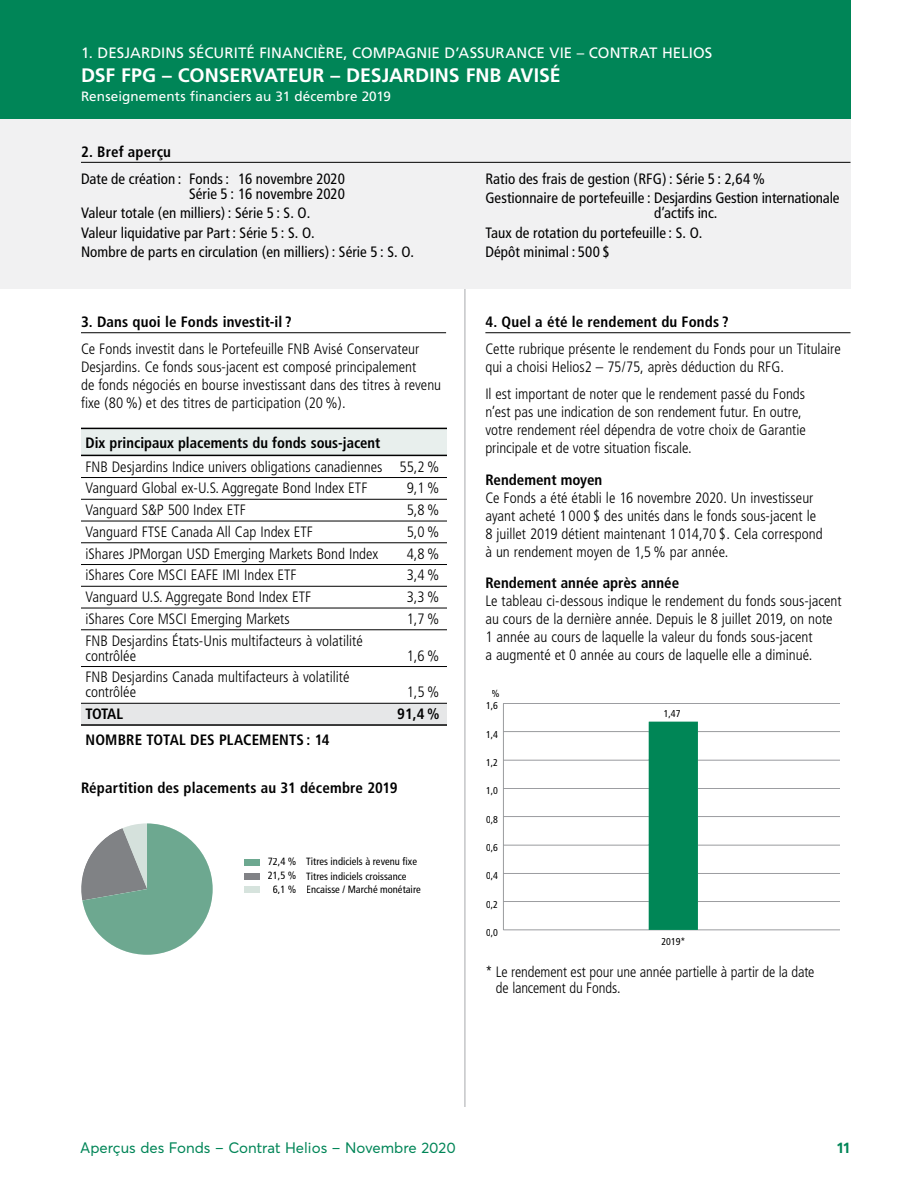
<style>
.page{position:relative;width:918px;height:1188px;background:#fff}
.page>*{position:absolute;margin:0;border:0;box-sizing:border-box;transform-origin:0 0}
.t1{font:700 19.5px "Frutiger";color:#fff}
.F-3_courant{font:300 condensed 15px/18px "Frutiger";color:#000}
.F-1_Descriptif_Ligh{font:300 condensed 15px/15px "Frutiger";color:#000}
.t2{font:condensed 15px/15px "Frutiger";color:#000;text-align:right}
.F-4_bande_2_ligne{font:700 condensed 15px "Frutiger";color:#000}
.A-_Bullet{font:300 condensed 15px/16.5px "Frutiger";letter-spacing:-.01em;color:#000}
.t3{font:15px "Frutiger";letter-spacing:.005em;color:#fff}
.t4{font:15px "Averta";color:#008557}
.A-_Bullet-2{font:700 condensed 15px "Frutiger";letter-spacing:.01em;color:#000}
.F-1_Descriptif_Ligh-2{font:700 condensed 15px "Frutiger";letter-spacing:-.045em;color:#000}
.t5{font:700 15px "Averta";color:#008557}
.t6{font:13.5px "Frutiger";letter-spacing:.01em;color:#fff}
.t7{font:condensed 10.5px "Frutiger";color:#000}
.t8{font:condensed 10.05px "Frutiger";color:#000}
</style>
<div class="page">
<hr style="left:465px;top:121px;width:1px;height:986px;background:#a7a9ac">
<div style="left:0;top:119px;width:850px;height:170px;background:#f1f1f2"></div>
<hr style="left:81px;top:162px;width:769px;height:1px;background:#000">
<hr style="left:485px;top:332px;width:366px;height:1px;background:#000">
<img style="left:503px;top:704px;width:1px;height:226px">
<div style="left:649px;top:722px;width:49px;height:208px;background:#008656"></div>
<hr style="left:81px;top:332px;width:365px;height:1px;background:#000">
<svg style="left:81px;top:429px;width:366px;height:26px;background:#e3eae8"></svg>
<div style="left:81px;top:704px;width:366px;height:20px;background:#e6e7e8"></div>
<hr style="left:81px;top:455px;width:306px;height:1px;background:#000">
<hr style="left:387px;top:455px;width:60px;height:1px;background:#000">
<hr style="left:81px;top:428px;width:306px;height:1px;background:#000">
<hr style="left:81px;top:477px;width:306px;height:1px;background:#000">
<hr style="left:387px;top:477px;width:60px;height:1px;background:#000">
<hr style="left:387px;top:428px;width:60px;height:1px;background:#000">
<hr style="left:81px;top:499px;width:306px;height:1px;background:#000">
<hr style="left:387px;top:499px;width:60px;height:1px;background:#000">
<hr style="left:81px;top:521px;width:306px;height:1px;background:#000">
<hr style="left:387px;top:521px;width:60px;height:1px;background:#000">
<hr style="left:81px;top:542px;width:306px;height:1px;background:#000">
<hr style="left:387px;top:542px;width:60px;height:1px;background:#000">
<hr style="left:81px;top:564px;width:306px;height:1px;background:#000">
<hr style="left:387px;top:564px;width:60px;height:1px;background:#000">
<hr style="left:81px;top:586px;width:306px;height:1px;background:#000">
<hr style="left:387px;top:586px;width:60px;height:1px;background:#000">
<hr style="left:81px;top:608px;width:306px;height:1px;background:#000">
<hr style="left:387px;top:608px;width:60px;height:1px;background:#000">
<hr style="left:81px;top:629px;width:306px;height:1px;background:#000">
<hr style="left:387px;top:629px;width:60px;height:1px;background:#000">
<hr style="left:81px;top:666px;width:306px;height:1px;background:#000">
<hr style="left:387px;top:666px;width:60px;height:1px;background:#000">
<hr style="left:81px;top:724px;width:306px;height:2px;background:#000">
<hr style="left:387px;top:724px;width:60px;height:2px;background:#000">
<hr style="left:81px;top:703px;width:306px;height:1px;background:#000">
<hr style="left:387px;top:703px;width:60px;height:1px;background:#000">
<img style="left:82px;top:823px;width:131px;height:132px">
<div style="left:0;top:0;width:850px;height:118px;background:#008557"></div>
<h2 class="t3" style="left:81px;top:44px;width:633px">1. DESJARDINS SÉCURITÉ FINANCIÈRE, COMPAGNIE D’ASSURANCE VIE – CONTRAT HELIOS</h2>
<h2 class="t1" style="left:81px;top:64px;width:481px">DSF FPG – CONSERVATEUR – DESJARDINS FNB AVISÉ</h2>
<h2 class="t6" style="left:81px;top:89px;width:312px">Renseignements financiers au 31 décembre 2019</h2>
<h3 class="F-4_bande_2_ligne" style="left:81px;top:143px;width:92px">2. Bref aperçu</h3>
<p class="t2" style="left:81px;top:171px;width:265px">Date de création : Fonds : 16 novembre 2020<br>Série 5 : 16 novembre 2020</p>
<p class="t2" style="left:81px;top:206px;width:231px">Valeur totale (en milliers) : Série 5 : S. O.</p>
<p class="t2" style="left:81px;top:225px;width:235px">Valeur liquidative par Part : Série 5 : S. O.</p>
<p class="t2" style="left:81px;top:245px;width:335px">Nombre de parts en circulation (en milliers) : Série 5 : S. O.</p>
<h3 class="F-4_bande_2_ligne" style="left:81px;top:313px;width:212px">3. Dans quoi le Fonds investit-il ?</h3>
<p class="F-3_courant" style="left:81px;top:340px;width:362px">Ce Fonds investit dans le Portefeuille FNB Avisé Conservateur Desjardins. Ce fonds sous-jacent est composé principalement<br>de fonds négociés en bourse investissant dans des titres à revenu fixe (80 %) et des titres de participation (20 %).</p>
<p class="F-4_bande_2_ligne" style="left:86px;top:433px;width:296px">Dix principaux placements du fonds sous-jacent</p>
<p class="F-1_Descriptif_Ligh" style="left:86px;top:459px;width:299px">FNB Desjardins Indice univers obligations canadiennes</p>
<p class="F-1_Descriptif_Ligh" style="left:400px;top:459px;width:41px">55,2 %</p>
<p class="F-1_Descriptif_Ligh" style="left:86px;top:481px;width:283px">Vanguard Global ex-U.S. Aggregate Bond Index ETF</p>
<p class="F-1_Descriptif_Ligh" style="left:407px;top:481px;width:34px">9,1 %</p>
<p class="F-1_Descriptif_Ligh" style="left:86px;top:503px;width:162px">Vanguard S&amp;P 500 Index ETF</p>
<p class="F-1_Descriptif_Ligh" style="left:407px;top:503px;width:34px">5,8 %</p>
<p class="F-1_Descriptif_Ligh" style="left:86px;top:524px;width:229px">Vanguard FTSE Canada All Cap Index ETF</p>
<p class="F-1_Descriptif_Ligh" style="left:407px;top:524px;width:34px">5,0 %</p>
<p class="F-1_Descriptif_Ligh" style="left:86px;top:546px;width:294px">iShares JPMorgan USD Emerging Markets Bond Index</p>
<p class="F-1_Descriptif_Ligh" style="left:407px;top:546px;width:34px">4,8 %</p>
<p class="F-1_Descriptif_Ligh" style="left:86px;top:568px;width:213px">iShares Core MSCI EAFE IMI Index ETF</p>
<p class="F-1_Descriptif_Ligh" style="left:407px;top:568px;width:34px">3,4 %</p>
<p class="F-1_Descriptif_Ligh" style="left:86px;top:590px;width:227px">Vanguard U.S. Aggregate Bond Index ETF</p>
<p class="F-1_Descriptif_Ligh" style="left:407px;top:590px;width:34px">3,3 %</p>
<p class="F-1_Descriptif_Ligh" style="left:86px;top:611px;width:206px">iShares Core MSCI Emerging Markets</p>
<p class="F-1_Descriptif_Ligh" style="left:407px;top:611px;width:34px">1,7 %</p>
<p class="F-1_Descriptif_Ligh" style="left:86px;top:633px;width:279px">FNB Desjardins États-Unis multifacteurs à volatilité contrôlée</p>
<p class="F-1_Descriptif_Ligh" style="left:407px;top:648px;width:34px">1,6 %</p>
<p class="F-1_Descriptif_Ligh" style="left:86px;top:670px;width:266px">FNB Desjardins Canada multifacteurs à volatilité contrôlée</p>
<p class="F-1_Descriptif_Ligh" style="left:407px;top:685px;width:34px">1,5 %</p>
<p class="F-1_Descriptif_Ligh-2" style="left:86px;top:705px;width:39px">TOTAL</p>
<p class="F-1_Descriptif_Ligh-2" style="left:397px;top:705px;width:44px">91,4 %</p>
<p class="F-4_bande_2_ligne" style="left:86px;top:731px;width:246px">NOMBRE TOTAL DES PLACEMENTS : 14</p>
<p class="A-_Bullet-2" style="left:81px;top:779px;width:318px">Répartition des placements au 31 décembre 2019</p>
<p class="t7" style="left:268px;top:856px;width:151px">72,4 % Titres indiciels à revenu fixe</p>
<p class="t7" style="left:268px;top:870px;width:30px">21,5 %</p>
<p class="t7" style="left:273px;top:883px;width:150px">6,1 % Encaisse / Marché monétaire</p>
<p class="t7" style="left:306px;top:870px;width:102px">Titres indiciels croissance</p>
<p class="t2" style="left:485px;top:171px;width:281px">Ratio des frais de gestion (RFG) : Série 5 : 2,64 %</p>
<p class="t2" style="left:654px;top:191px;width:187px;text-align:left;text-indent:-169px">Gestionnaire de portefeuille : Desjardins Gestion internationale d’actifs inc.</p>
<p class="t2" style="left:485px;top:225px;width:218px">Taux de rotation du portefeuille : S. O.</p>
<p class="t2" style="left:485px;top:245px;width:126px">Dépôt minimal : 500 $</p>
<h3 class="F-4_bande_2_ligne" style="left:485px;top:313px;width:245px">4. Quel a été le rendement du Fonds ?</h3>
<p class="F-3_courant" style="left:485px;top:340px;width:357px">Cette rubrique présente le rendement du Fonds pour un Titulaire qui a choisi Helios2 – 75/75, après déduction du RFG.</p>
<p class="F-3_courant" style="left:485px;top:385px;width:322px">Il est important de noter que le rendement passé du Fonds n’est pas une indication de son rendement futur. En outre, votre rendement réel dépendra de votre choix de Garantie principale et de votre situation fiscale.</p>
<h4 class="F-4_bande_2_ligne" style="left:485px;top:471px;width:118px">Rendement moyen</h4>
<p class="F-3_courant" style="left:485px;top:489px;width:339px">Ce Fonds a été établi le 16 novembre 2020. Un investisseur ayant acheté 1 000 $ des unités dans le fonds sous-jacent le 8 juillet 2019 détient maintenant 1 014,70 $. Cela correspond à un rendement moyen de 1,5 % par année.</p>
<h4 class="F-4_bande_2_ligne" style="left:485px;top:574px;width:195px">Rendement année après année</h4>
<p class="F-3_courant" style="left:485px;top:592px;width:358px">Le tableau ci-dessous indique le rendement du fonds sous-jacent au cours de la dernière année. Depuis le 8 juillet 2019, on note 1 année au cours de laquelle la valeur du fonds sous-jacent<br>a augmenté et 0 année au cours de laquelle elle a diminué.</p>
<p class="t8" style="left:492px;top:687px;width:10px">%</p>
<p class="t8" style="left:486px;top:700px;width:13px">1,6</p>
<p class="t8" style="left:486px;top:728px;width:13px">1,4</p>
<p class="t8" style="left:486px;top:757px;width:13px">1,2</p>
<p class="t8" style="left:486px;top:785px;width:13px">1,0</p>
<p class="t8" style="left:486px;top:813px;width:13px">0,8</p>
<p class="t8" style="left:486px;top:842px;width:13px">0,6</p>
<p class="t8" style="left:486px;top:870px;width:13px">0,4</p>
<p class="t8" style="left:486px;top:898px;width:13px">0,2</p>
<p class="t8" style="left:486px;top:927px;width:13px">0,0</p>
<p class="t8" style="left:664px;top:708px;width:18px">1,47</p>
<p class="t8" style="left:662px;top:936px;width:26px">2019*</p>
<p class="A-_Bullet" style="left:496px;top:963px;width:320px;text-indent:-11px">* Le rendement est pour une année partielle à partir de la date de lancement du Fonds.</p>
<p class="t4" style="left:80px;top:1138px;width:377px">Aperçus des Fonds – Contrat Helios – Novembre 2020</p>
<p class="t5" style="left:837px;top:1138px;width:14px">11</p>
</div>
